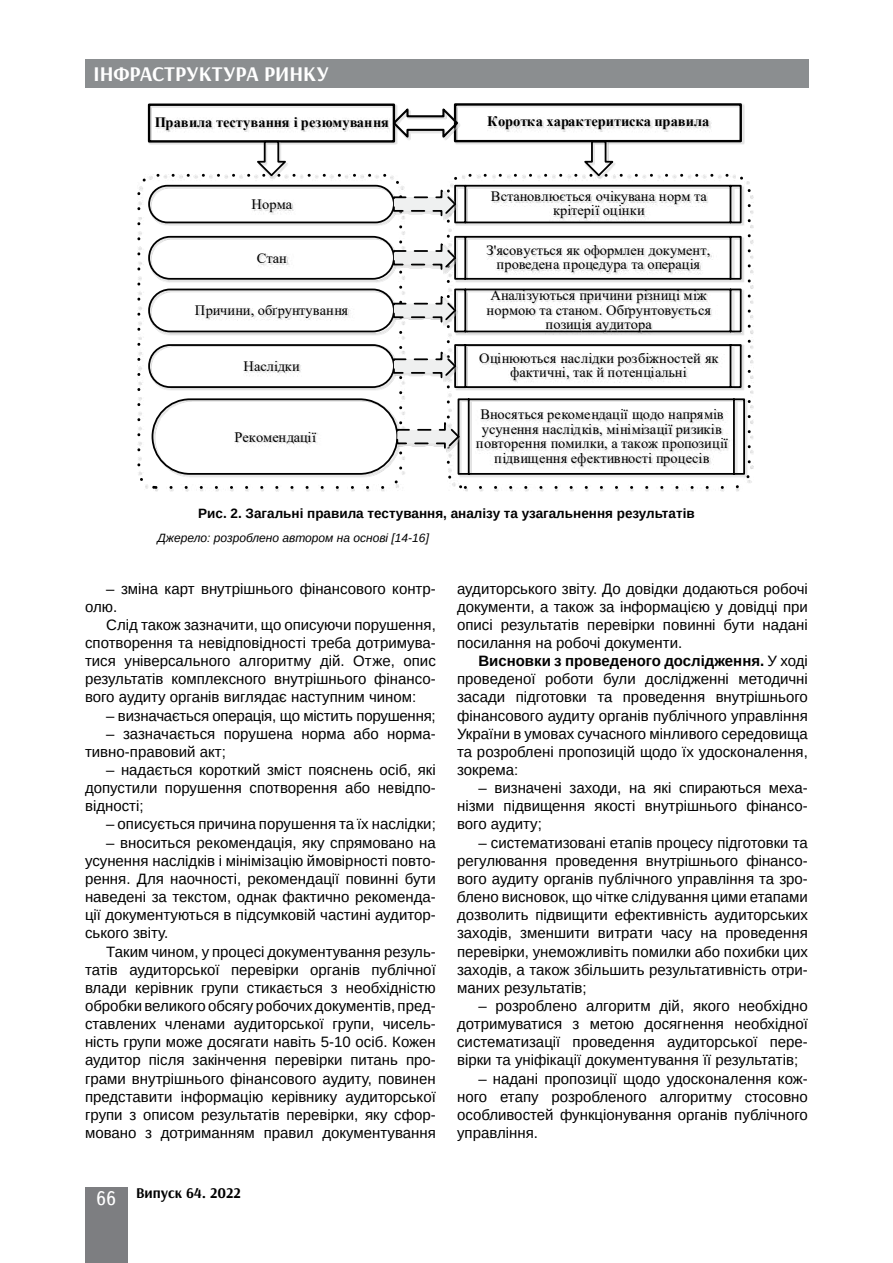
<style>
.page{position:relative;width:893px;height:1263px;background:#fff}
.page>*{position:absolute;margin:0;border:0;box-sizing:border-box;transform-origin:0 0}
.t1{font:700 21px "Arsenal";color:#fff}
.t2{font:15px/18.1px "Arimo";color:#000;text-align:justify}
.t3{font:700 15px "Arsenal";color:#000}
.t4{font:14.4px/14.4px "Times New Roman";color:#000;text-align:center}
.t5{font:700 14.4px "Times New Roman";color:#000}
.t6{font:700 13.5px "Arimo";color:#000}
.t7{font:italic 12px "Arimo";color:#000}
.s1{font-family:"Ukrainian Text";font-weight:400;font-size:19.5px;color:#fff}
.s2{font-weight:700}
</style>
<div class="page">
<div style="left:85px;top:59px;width:723px;height:29px;background:#8b8e90"></div>
<div style="left:85px;top:1186px;width:43px;height:76px;background:#7d7e81"></div>
<div style="left:148px;top:104px;width:247px;height:39px;border:2px solid #000"></div>
<img style="left:149px;top:111px;width:242px;height:29px">
<div style="left:454px;top:103px;width:288px;height:39px;border:2px solid #000"></div>
<img style="left:481px;top:117px;width:238px;height:23px">
<img style="left:141px;top:178px;width:264px;height:313px">
<div style="left:137px;top:174px;width:265px;height:315px;border:3px dashed #000;border-radius:17px"></div>
<img style="left:451px;top:178px;width:302px;height:313px">
<div style="left:447px;top:174px;width:304px;height:315px;border:3px dashed #000;border-radius:17px"></div>
<img style="left:257px;top:178px;width:32px;height:1px">
<svg style="left:254px;top:140px;width:35px;height:38px"></svg>
<img style="left:585px;top:178px;width:30px;height:1px">
<svg style="left:581px;top:140px;width:36px;height:38px"></svg>
<svg style="left:392px;top:184px;width:350px;height:40px"></svg>
<svg style="left:392px;top:235px;width:350px;height:46px"></svg>
<svg style="left:392px;top:288px;width:350px;height:45px"></svg>
<svg style="left:392px;top:343px;width:350px;height:46px"></svg>
<svg style="left:395px;top:397px;width:351px;height:79px"></svg>
<svg style="left:391px;top:104px;width:69px;height:38px"></svg>
<h1 class="t1" style="left:94px;top:61px;width:237px">ІНФРАСТРУКТУРА РИНКУ</h1>
<p class="t5" style="left:155px;top:111px;width:236px">Правила тестування і резюмування</p>
<p class="t5" style="left:487px;top:111px;width:224px">Коротка характеритиска правила</p>
<p class="t4" style="left:251px;top:196px;width:42px">Норма</p>
<p class="t4" style="left:257px;top:250px;width:32px">Стан</p>
<p class="t4" style="left:195px;top:303px;width:155px">Причини, обґрунтування</p>
<p class="t4" style="left:243px;top:358px;width:58px">Наслідки</p>
<p class="t4" style="left:234px;top:429px;width:83px">Рекомендації</p>
<p class="t4" style="left:491px;top:188px;width:217px">Встановлюється очікувана норм та крітерії оцінки</p>
<p class="t4" style="left:487px;top:242px;width:225px">З'ясовується як оформлен документ, проведена процедура та операція</p>
<p class="t4" style="left:487px;top:288px;width:226px">Аналізуються причини різниці між нормою та станом. Обґрунтовується позиція аудитора</p>
<p class="t4" style="left:479px;top:351px;width:241px">Оцінюються наслідки розбіжностей як фактичні, так й потенціальні</p>
<p class="t4" style="left:476px;top:407px;width:253px">Вносяться рекомендації щодо напрямів усунення наслідків, мінімізації ризиків повторення помилки, а також пропозиції підвищення ефективності процесів</p>
<p class="t6" style="left:198px;top:504px;width:498px">Рис. 2. Загальні правила тестування, аналізу та узагальнення результатів</p>
<p class="t7" style="left:157px;top:530px;width:273px">Джерело: розроблено автором на основі [14-16]</p>
<p class="t2" style="left:85px;top:579px;width:352px;text-indent:21px">– зміна карт внутрішнього фінансового контр&shy;олю.</p>
<p class="t2" style="left:85px;top:616px;width:352px;text-indent:21px">Слід також зазначити, що описуючи порушення, спотворення та невідповідності треба дотримува&shy;тися універсального алгоритму дій. Отже, опис результатів комплексного внутрішнього фінансо&shy;вого аудиту органів виглядає наступним чином:</p>
<p class="t2" style="left:106px;top:706px;width:331px">– визначається операція, що містить порушення;</p>
<p class="t2" style="left:85px;top:724px;width:352px;text-indent:21px">– зазначається порушена норма або норма&shy;тивно-правовий акт;</p>
<p class="t2" style="left:85px;top:761px;width:352px;text-indent:21px">– надається короткий зміст пояснень осіб, які допустили порушення спотворення або невідпо&shy;відності;</p>
<p class="t2" style="left:106px;top:815px;width:331px">– описується причина порушення та їх наслідки;</p>
<p class="t2" style="left:85px;top:833px;width:352px;text-indent:21px">– вноситься рекомендація, яку спрямовано на усунення наслідків і мінімізацію ймовірності повто&shy;рення. Для наочності, рекомендації повинні бути наведені за текстом, однак фактично рекоменда&shy;ції документуються в підсумковій частині аудитор&shy;ського звіту.</p>
<p class="t2" style="left:85px;top:942px;width:352px;text-indent:21px">Таким чином, у процесі документування резуль&shy;татів аудиторської перевірки органів публічної влади керівник групи стикається з необхідністю обробки великого обсягу робочих документів, пред&shy;ставлених членами аудиторської групи, чисель&shy;ність групи може досягати навіть 5-10 осіб. Кожен аудитор після закінчення перевірки питань про&shy;грами внутрішнього фінансового аудиту, повинен представити інформацію керівнику аудиторської групи з описом результатів перевірки, яку сфор&shy;мовано з дотриманням правил документування</p>
<p class="t3" style="left:96px;top:1183px;width:146px"><span class="s1">66</span> Випуск 64. 2022</p>
<p class="t2" style="left:457px;top:579px;width:352px">аудиторського звіту. До довідки додаються робочі документи, а також за інформацією у довідці при описі результатів перевірки повинні бути надані посилання на робочі документи.</p>
<p class="t2" style="left:457px;top:652px;width:352px;text-indent:21px"><span class="s2">Висновки з проведеного дослідження.</span> У ході проведеної роботи були дослідженні методичні засади підготовки та проведення внутрішнього фінансового аудиту органів публічного управління України в умовах сучасного мінливого середовища та розроблені пропозицій щодо їх удосконалення, зокрема:</p>
<p class="t2" style="left:457px;top:779px;width:352px;text-indent:21px">– визначені заходи, на які спираються меха&shy;нізми підвищення якості внутрішнього фінансо&shy;вого аудиту;</p>
<p class="t2" style="left:457px;top:833px;width:352px;text-indent:21px">– систематизовані етапів процесу підготовки та регулювання проведення внутрішнього фінансо&shy;вого аудиту органів публічного управління та зро&shy;блено висновок, що чітке слідування цими етапами дозволить підвищити ефективність аудиторських заходів, зменшити витрати часу на проведення перевірки, унеможливіть помилки або похибки цих заходів, а також збільшить результативність отри&shy;маних результатів;</p>
<p class="t2" style="left:457px;top:997px;width:352px;text-indent:21px">– розроблено алгоритм дій, якого необхідно дотримуватися з метою досягнення необхідної систематизації проведення аудиторської пере&shy;вірки та уніфікації документування її результатів;</p>
<p class="t2" style="left:457px;top:1069px;width:352px;text-indent:21px">– надані пропозиції щодо удосконалення кож&shy;ного етапу розробленого алгоритму стосовно особливостей функціонування органів публічного управління.</p>
</div>
